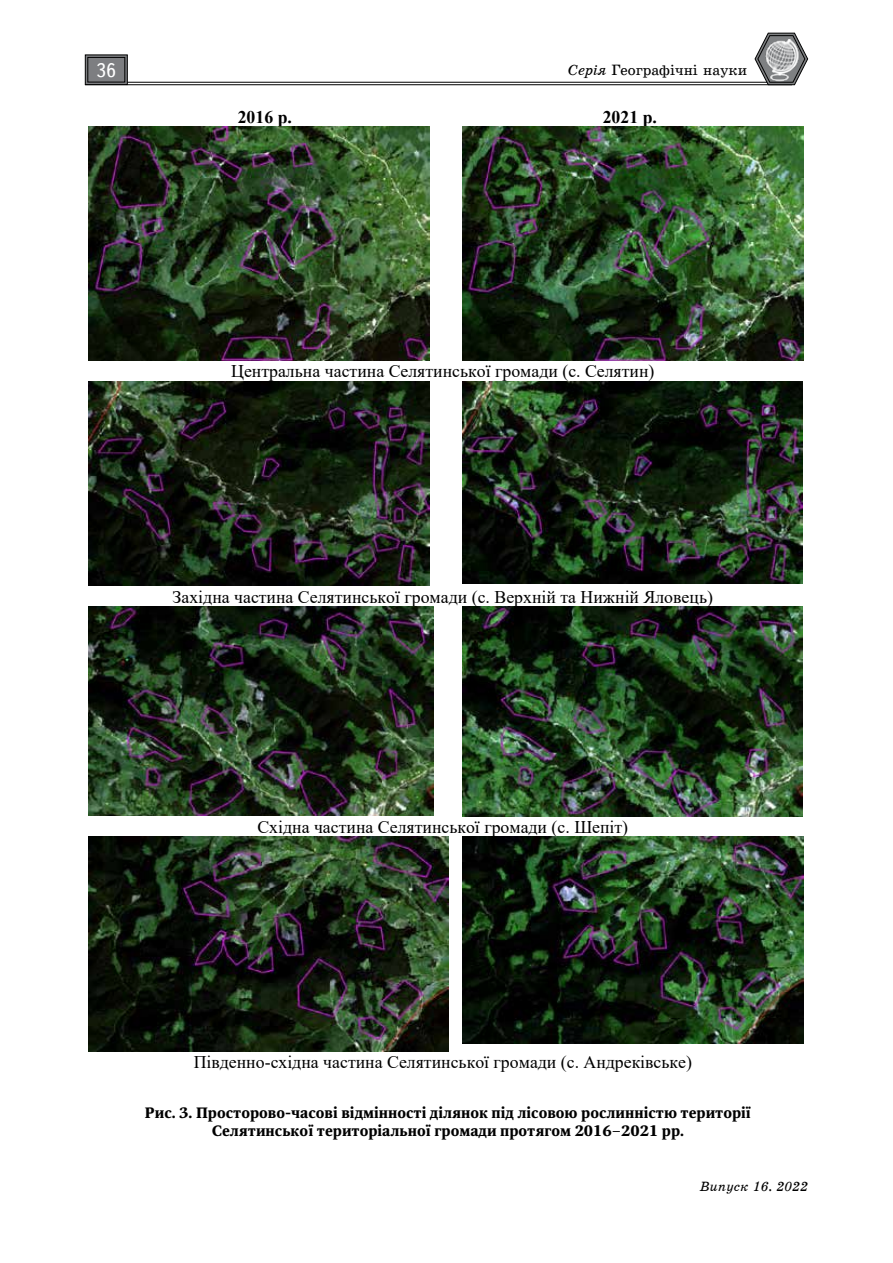
<style>
.page{position:relative;width:893px;height:1263px;background:#fff}
.page>*{position:absolute;margin:0;border:0;box-sizing:border-box;transform-origin:0 0}
.t1{font:19.5px "Ukrainian Text";color:#fff}
.t2{font:17.85px "Times New Roman";color:#000}
.t3{font:700 17.85px "Times New Roman";color:#000}
.t4{font:700 15px/18px "Octava";color:#000;text-align:center}
.t5{font:15px "School Book C";color:#000}
.t6{font:italic 13.5px "Ukrainian School";color:#000}
.s1{font-family:"School Book C Italic"}
</style>
<div class="page">
<hr style="left:85px;top:82px;width:707px;height:1px;background:#000">
<hr style="left:85px;top:84px;width:707px;height:1px;background:#000">
<svg style="left:85px;top:54px;width:43px;height:30px"></svg>
<div style="left:88px;top:57px;width:37px;height:25px;border:1px solid #000"></div>
<svg style="left:754px;top:32px;width:54px;height:53px"></svg>
<img style="left:761px;top:39px;width:43px;height:43px">
<img style="left:88px;top:127px;width:342px;height:233px">
<img style="left:462px;top:127px;width:341px;height:233px">
<img style="left:88px;top:381px;width:342px;height:205px">
<img style="left:462px;top:381px;width:341px;height:203px">
<img style="left:88px;top:606px;width:345px;height:210px">
<img style="left:462px;top:606px;width:341px;height:210px">
<img style="left:88px;top:836px;width:361px;height:215px">
<img style="left:462px;top:836px;width:342px;height:208px">
<p class="t1" style="left:96px;top:60px;width:22px">36</p>
<p class="t5" style="left:568px;top:62px;width:181px"><span class="s1">Серія</span> Географічні науки</p>
<p class="t3" style="left:238px;top:104px;width:56px">2016 р.</p>
<p class="t3" style="left:603px;top:104px;width:56px">2021 р.</p>
<p class="t2" style="left:231px;top:359px;width:425px">Центральна частина Селятинської громади (с. Селятин)</p>
<p class="t2" style="left:173px;top:584px;width:542px">Західна частина Селятинської громади (с. Верхній та Нижній Яловець)</p>
<p class="t2" style="left:257px;top:814px;width:372px">Східна частина Селятинської громади (с. Шепіт)</p>
<p class="t2" style="left:194px;top:1050px;width:500px">Південно-східна частина Селятинської громади (с. Андреківське)</p>
<p class="t4" style="left:145px;top:1104px;width:608px">Рис. 3. Просторово-часові відмінності ділянок під лісовою рослинністю території<br>Селятинської територіальної громади протягом 2016–2021 рр.</p>
<p class="t6" style="left:700px;top:1179px;width:110px">Випуск 16. 2022</p>
</div>
